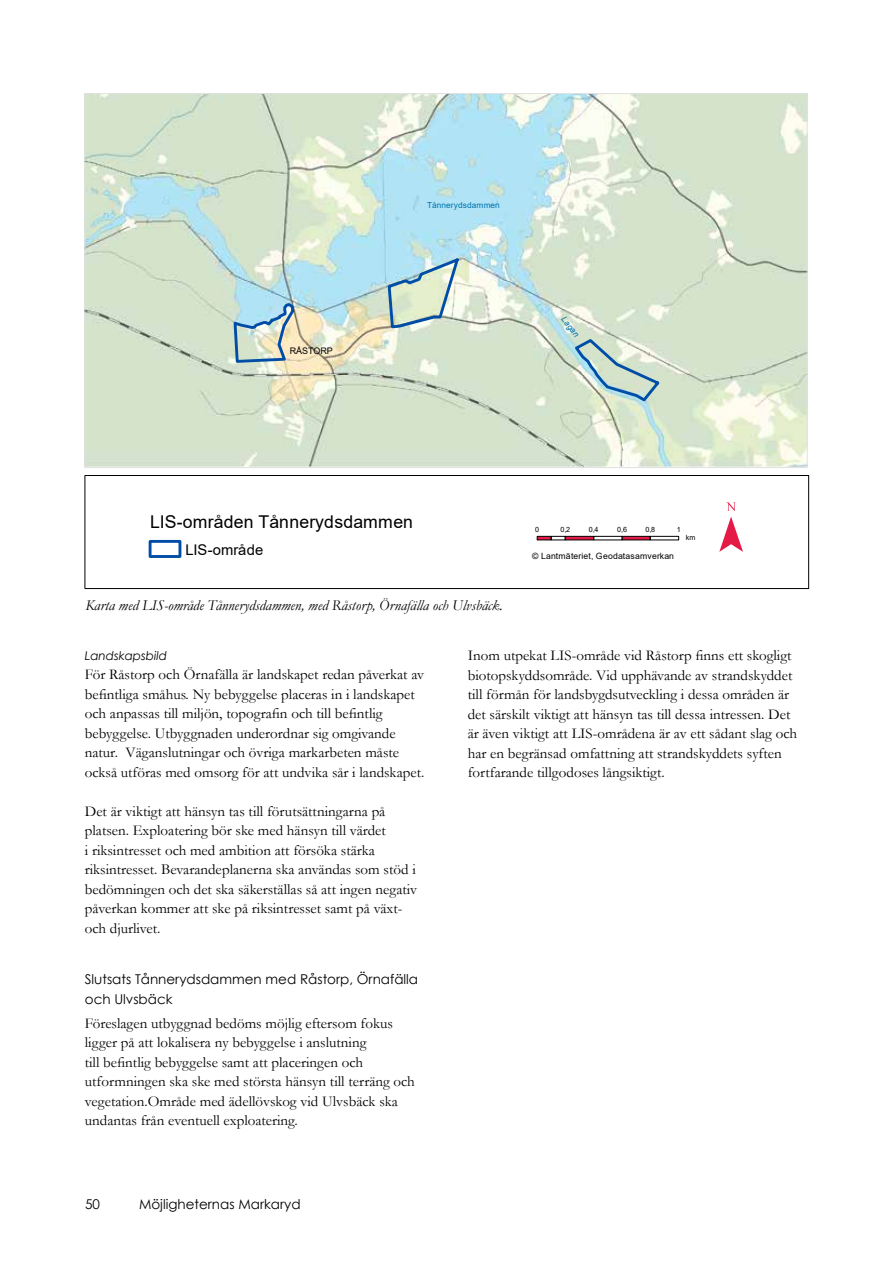
<style>
.page{position:relative;width:893px;height:1263px;background:#fff}
.page>*{position:absolute;margin:0;border:0;box-sizing:border-box;transform-origin:0 0}
.t1{font:71.7px "ESRI North";color:#e51b47}
.t2{font:17.7px "Arial";letter-spacing:.015em;color:#000}
.t3{font:15px/19.5px "Garamond";color:#000}
.t4{font:italic 15px "Garamond";color:#000}
.t5{font:14.7px "Arial";letter-spacing:.005em;color:#000}
.t6{font:13.5px/19.5px "Century Gothic";color:#000}
.t7{font:italic 12px "Century Gothic";color:#000}
.t8{font:9px "Arial";letter-spacing:-.005em;color:#000}
.t9{font:8.7px "Arial";letter-spacing:.025em;color:#000}
.t10{font:8.25px "Arial";letter-spacing:.01em;color:#0073b0}
.t11{font:italic 8.25px "Arial";color:#0073b0}
.t12{font:7.2px "Arial";color:#000}
</style>
<div class="page">
<svg style="left:84px;top:93px;width:724px;height:375px;background:#d1e2d2"></svg>
<div style="left:85px;top:475px;width:724px;height:114px;background:#fff;border:1px solid #000"></div>
<svg style="left:537px;top:536px;width:14px;height:4px"></svg>
<div style="left:551px;top:536px;width:15px;height:4px;border:1px solid #000"></div>
<svg style="left:565px;top:536px;width:28px;height:4px"></svg>
<div style="left:593px;top:536px;width:29px;height:4px;border:1px solid #000"></div>
<svg style="left:622px;top:536px;width:28px;height:4px"></svg>
<div style="left:650px;top:536px;width:29px;height:4px;border:1px solid #000"></div>
<div style="left:149px;top:540px;width:32px;height:18px;border:3px solid #004da8"></div>
<p class="t8" style="left:290px;top:345px;width:45px">RÅSTORP</p>
<p class="t10" style="left:427px;top:199px;width:74px">Tånnerydsdammen</p>
<p class="t11" style="left:567px;top:314px;width:25px;rotate:52deg">Lagan</p>
<p class="t2" style="left:150px;top:510px;width:264px">LIS-områden Tånnerydsdammen</p>
<p class="t5" style="left:185px;top:539px;width:80px">LIS-område</p>
<p class="t4" style="left:85px;top:595px;width:419px">Karta med LIS-område Tånnerydsdammen, med Råstorp, Örnafälla och Ulvsbäck.</p>
<p class="t12" style="left:535px;top:525px;width:6px">0</p>
<p class="t12" style="left:560px;top:525px;width:11px">0,2</p>
<p class="t12" style="left:589px;top:525px;width:11px">0,4</p>
<p class="t12" style="left:617px;top:525px;width:11px">0,6</p>
<p class="t12" style="left:645px;top:525px;width:11px">0,8</p>
<p class="t12" style="left:677px;top:525px;width:6px">1</p>
<p class="t12" style="left:686px;top:532px;width:11px">km</p>
<p class="t9" style="left:532px;top:550px;width:143px">© Lantmäteriet, Geodatasamverkan</p>
<h1 class="t1" style="left:719px;top:485px;width:25px">¯</h1>
<p class="t7" style="left:85px;top:647px;width:84px">Landskapsbild</p>
<p class="t3" style="left:85px;top:664px;width:341px">För Råstorp och Örnafälla är landskapet redan påverkat av befintliga småhus. Ny bebyggelse placeras in i landskapet och anpassas till miljön, topografin och till befintlig bebyggelse. Utbyggnaden underordnar sig omgivande natur. Väganslutningar och övriga markarbeten måste också utföras med omsorg för att undvika sår i landskapet.</p>
<p class="t3" style="left:85px;top:801px;width:334px">Det är viktigt att hänsyn tas till förutsättningarna på platsen. Exploatering bör ske med hänsyn till värdet<br>i riksintresset och med ambition att försöka stärka riksintresset. Bevarandeplanerna ska användas som stöd i bedömningen och det ska säkerställas så att ingen negativ påverkan kommer att ske på riksintresset samt på växt&shy;och djurlivet.</p>
<p class="t6" style="left:85px;top:969px;width:335px">Slutsats Tånnerydsdammen med Råstorp, Örnafälla och Ulvsbäck</p>
<p class="t3" style="left:85px;top:1013px;width:332px">Föreslagen utbyggnad bedöms möjlig eftersom fokus ligger på att lokalisera ny bebyggelse i anslutning<br>till befintlig bebyggelse samt att placeringen och utformningen ska ske med största hänsyn till terräng och vegetation.Område med ädellövskog vid Ulvsbäck ska undantas från eventuell exploatering.</p>
<p class="t6" style="left:85px;top:1194px;width:16px">50</p>
<p class="t6" style="left:139px;top:1194px;width:163px">Möjligheternas Markaryd</p>
<p class="t3" style="left:468px;top:646px;width:331px">Inom utpekat LIS-område vid Råstorp finns ett skogligt biotopskyddsområde. Vid upphävande av strandskyddet till förmån för landsbygdsutveckling i dessa områden är det särskilt viktigt att hänsyn tas till dessa intressen. Det är även viktigt att LIS-områdena är av ett sådant slag och har en begränsad omfattning att strandskyddets syften fortfarande tillgodoses långsiktigt.</p>
</div>
